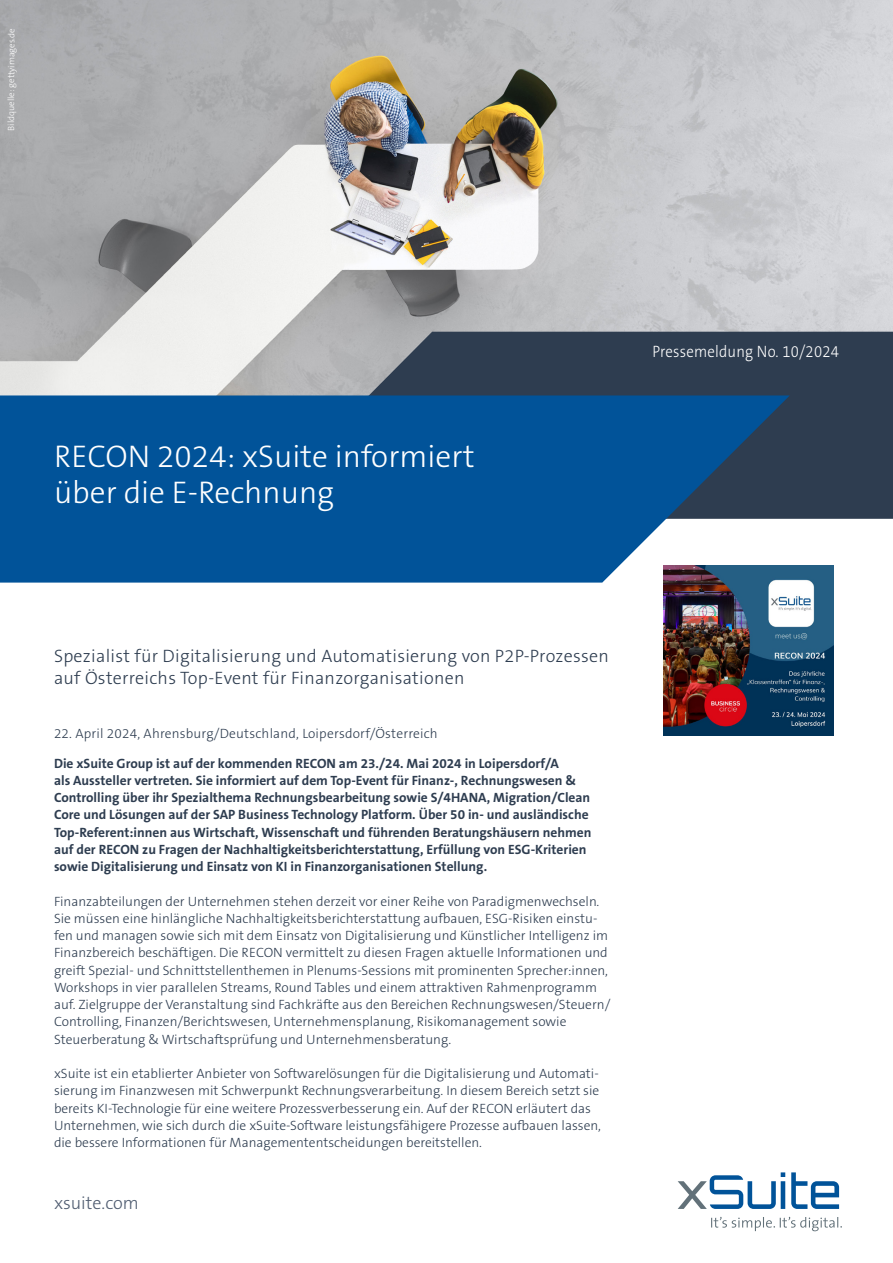
<style>
.page{position:relative;width:893px;height:1263px;background:#fff}
.page>*{position:absolute;margin:0;border:0;box-sizing:border-box;transform-origin:0 0}
.t1{font:300 31.5px/36px "The Sans B W3";color:#fff}
.t2{font:300 18px/22.5px "The Sans B W3";letter-spacing:.015em;color:#2e3d50}
.t3{font:300 18px "The Sans B W3";color:#505d71}
.t4{font:300 16.5px "The Sans B W3";letter-spacing:.015em;color:#fff;scale:.9 1}
.t5{font:300 13.5px/17.2px "The Sans B W3";color:#2e3d50}
.t6{font:700 13.5px/17.2px "The Sans B W7";color:#2e3d50}
.t7{font:300 9px "The Sans B W3";letter-spacing:-.005em;color:#fff}
</style>
<div class="page">
<img style="left:0;top:0;width:893px;height:395px">
<svg style="left:246px;top:332px;width:647px;height:187px;fill:#2e3d50"></svg>
<svg style="left:0;top:395px;width:790px;height:188px;fill:#015399"></svg>
<svg style="left:711px;top:1217px;width:131px;height:14px"></svg>
<svg style="left:678px;top:1172px;width:161px;height:37px"></svg>
<img style="left:663px;top:566px;width:170px;height:170px">
<p class="t7" style="left:5px;top:131px;width:104px;rotate:-90deg">Bildquelle: gettyimages.de</p>
<p class="t1" style="left:54px;top:438px;width:422px">RECON 2024: xSuite informiert über die E-Rechnung</p>
<p class="t4" style="left:652px;top:340px;width:209px">Pressemeldung No. 10/2024</p>
<p class="t2" style="left:54px;top:645px;width:556px">Spezialist für Digitalisierung und Automatisierung von P2P-Prozessen auf Österreichs Top-Event für Finanzorganisationen</p>
<p class="t5" style="left:54px;top:724px;width:385px">22. April 2024, Ahrensburg/Deutschland, Loipersdorf/Österreich</p>
<p class="t6" style="left:54px;top:754px;width:539px">Die xSuite Group ist auf der kommenden RECON am 23./24. Mai 2024 in Loipersdorf/A<br>als Aussteller vertreten. Sie informiert auf dem Top-Event für Finanz-, Rechnungswesen &amp; Controlling über ihr Spezialthema Rechnungsbearbeitung sowie S/4HANA, Migration/Clean Core und Lösungen auf der SAP Business Technology Platform. Über 50 in- und ausländische Top-Referent:innen aus Wirtschaft, Wissenschaft und führenden Beratungshäusern nehmen auf der RECON zu Fragen der Nachhaltigkeitsberichterstattung, Erfüllung von ESG-Kriterien sowie Digitalisierung und Einsatz von KI in Finanzorganisationen Stellung.</p>
<p class="t5" style="left:54px;top:892px;width:558px">Finanzabteilungen der Unternehmen stehen derzeit vor einer Reihe von Paradigmenwechseln.<br>Sie müssen eine hinlängliche Nachhaltigkeitsberichterstattung aufbauen, ESG-Risiken einstu&shy;fen und managen sowie sich mit dem Einsatz von Digitalisierung und Künstlicher Intelligenz im Finanzbereich beschäftigen. Die RECON vermittelt zu diesen Fragen aktuelle Informationen und greift Spezial- und Schnittstellenthemen in Plenums-Sessions mit prominenten Sprecher:innen, Workshops in vier parallelen Streams, Round Tables und einem attraktiven Rahmenprogramm auf. Zielgruppe der Veranstaltung sind Fachkräfte aus den Bereichen Rechnungswesen/Steuern/ Controlling, Finanzen/Berichtswesen, Unternehmensplanung, Risikomanagement sowie Steuerberatung &amp; Wirtschaftsprüfung und Unternehmensberatung.</p>
<p class="t5" style="left:54px;top:1065px;width:548px">xSuite ist ein etablierter Anbieter von Softwarelösungen für die Digitalisierung und Automati&shy;sierung im Finanzwesen mit Schwerpunkt Rechnungsverarbeitung. In diesem Bereich setzt sie bereits KI-Technologie für eine weitere Prozessverbesserung ein. Auf der RECON erläutert das Unternehmen, wie sich durch die xSuite-Software leistungsfähigere Prozesse aufbauen lassen, die bessere Informationen für Managemententscheidungen bereitstellen.</p>
<p class="t3" style="left:54px;top:1191px;width:86px">xsuite.com</p>
</div>
